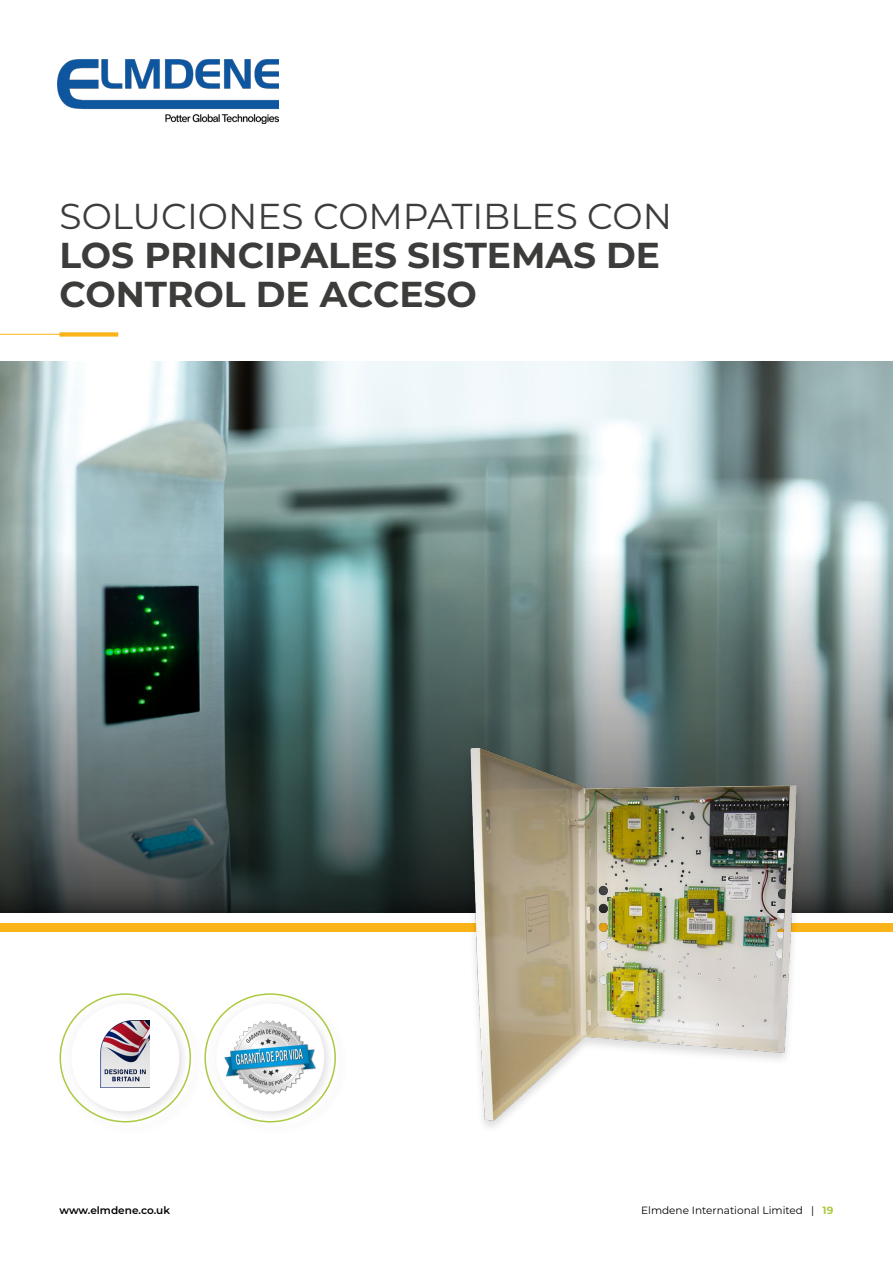
<style>
.page{position:relative;width:893px;height:1263px;background:#fff}
.page>*{position:absolute;margin:0;border:0;box-sizing:border-box;transform-origin:0 0}
.t1{font:700 36px/39px "Montserrat";color:#3c3c3b}
.t2{font:36px "Montserrat";color:#3c3c3b}
.t3{font:10.5px "Montserrat";color:#000}
.t4{font:600 10.5px "Montserrat";color:#000}
.s1{font-weight:700;color:#aaca41}
</style>
<div class="page">
<svg style="left:60px;top:332px;width:58px;height:5px"></svg>
<hr style="left:0;top:334px;width:115px;height:1px;background:#fab319">
<img style="left:0;top:361px;width:893px;height:187px">
<div style="left:0;top:923px;width:893px;height:9px;background:#fab319"></div>
<svg style="left:0;top:548px;width:893px;height:364px;background:#5d7170"></svg>
<div style="left:463px;top:746px;width:342px;height:388px;background:#000;opacity:.14"></div>
<img style="left:463px;top:744px;width:338px;height:381px">
<div style="left:66px;top:998px;width:124px;height:124px;background:#000;opacity:.12"></div>
<div style="left:71px;top:1003px;width:108px;height:108px;background:#fff;border-radius:50%"></div>
<div style="left:211px;top:998px;width:124px;height:124px;background:#000;opacity:.12"></div>
<div style="left:216px;top:1003px;width:108px;height:108px;background:#fff;border-radius:50%"></div>
<img style="left:101px;top:1020px;width:49px;height:67px">
<img style="left:224px;top:1020px;width:92px;height:74px">
<img style="left:57px;top:59px;width:222px;height:64px">
<p class="t2" style="left:60px;top:192px;width:614px">SOLUCIONES COMPATIBLES CON</p>
<p class="t1" style="left:60px;top:234px;width:602px">LOS PRINCIPALES SISTEMAS DE<br>CONTROL DE ACCESO</p>
<p class="t4" style="left:60px;top:1202px;width:112px">www.elmdene.co.uk</p>
<p class="t3" style="left:641px;top:1203px;width:194px">Elmdene International Limited | <span class="s1">19</span></p>
</div>
